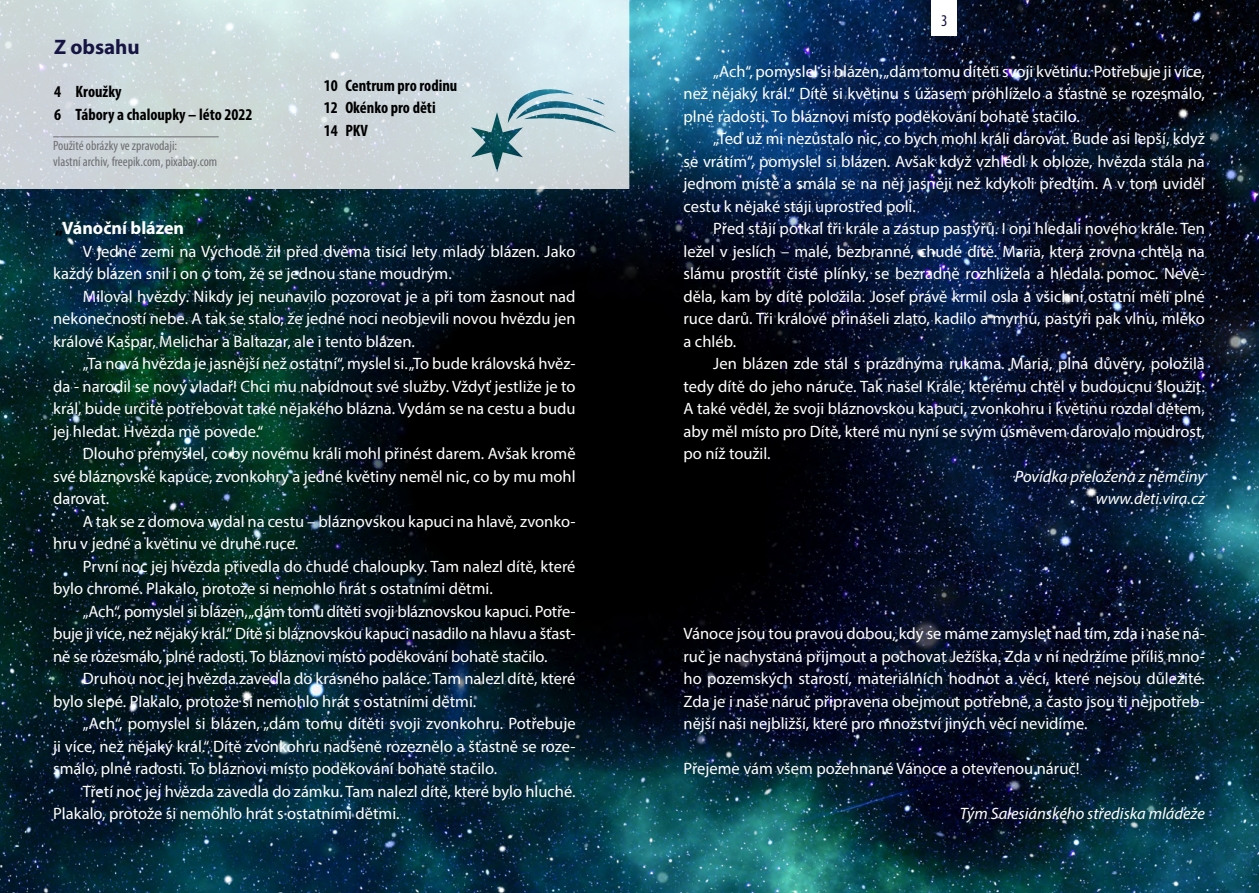
<style>
.page{position:relative;width:1259px;height:893px;background:#fff}
.page>*{position:absolute;margin:0;border:0;box-sizing:border-box;transform-origin:0 0}
.t1{font:700 21px "Myriad Pro";color:#161442}
.t2{font:700 18px "Myriad Pro";color:#fff}
.t3{font:16.5px/22.5px "Myriad Pro";color:#fff;text-align:justify}
.t4{font:700 condensed 16.5px/23px "Myriad Pro";color:#000}
.t5{font:italic 16.5px/22.5px "Myriad Pro";color:#fff;text-align:right}
.t6{font:condensed 16.5px "Myriad Pro";color:#161442}
.t7{font:condensed 13.5px/16.2px "Myriad Pro";color:#6d6e71}
.s1{color:#000}
</style>
<div class="page">
<img style="left:0;top:0;width:1259px;height:893px">
<div style="left:931px;top:0;width:26px;height:35px;background:#fff"></div>
<svg style="left:0;top:0;width:629px;height:189px;background:#cbd9dc"></svg>
<hr style="left:53px;top:137px;width:166px;height:1px;background:#6d6e71">
<p class="t1" style="left:54px;top:33px;width:87px">Z obsahu</p>
<p class="t4" style="left:54px;top:79px;width:200px">4 Kroužky<br>6 Tábory a chaloupky – léto 2022</p>
<p class="t4" style="left:324px;top:73px;width:135px">10 Centrum pro rodinu<br>12 Okénko pro děti<br>14 PKV</p>
<p class="t7" style="left:53px;top:137px;width:165px">Použité obrázky ve zpravodaji:<br>vlastní archiv, freepik.com, pixabay.com</p>
<p class="t2" style="left:55px;top:216px;width:131px"><span class="s1">„</span>Vánoční blázen</p>
<p class="t3" style="left:53px;top:239px;width:524px;text-indent:30px">V jedné zemi na Východě žil před dvěma tisíci lety mladý blázen. Jako každý blázen snil i on o tom, že se jednou stane moudrým.</p>
<p class="t3" style="left:53px;top:284px;width:524px;text-indent:30px">Miloval hvězdy. Nikdy jej neunavilo pozorovat je a při tom žasnout nad nekonečností nebe. A tak se stalo, že jedné noci neobjevili novou hvězdu jen králové Kašpar, Melichar a Baltazar, ale i tento blázen.</p>
<p class="t3" style="left:53px;top:352px;width:524px;text-indent:30px">„Ta nová hvězda je jasnější než ostatní“, myslel si. „To bude královská hvěz&shy;da - narodil se nový vladař! Chci mu nabídnout své služby. Vždyť jestliže je to král, bude určitě potřebovat také nějakého blázna. Vydám se na cestu a budu jej hledat. Hvězda mě povede.“</p>
<p class="t3" style="left:53px;top:442px;width:524px;text-indent:30px">Dlouho přemýšlel, co by novému králi mohl přinést darem. Avšak kromě své bláznovské kapuce, zvonkohry a jedné květiny neměl nic, co by mu mohl darovat.</p>
<p class="t3" style="left:53px;top:510px;width:524px;text-indent:30px">A tak se z domova vydal na cestu – bláznovskou kapuci na hlavě, zvonko&shy;hru v jedné a květinu ve druhé ruce.</p>
<p class="t3" style="left:53px;top:555px;width:524px;text-indent:30px">První noc jej hvězda přivedla do chudé chaloupky. Tam nalezl dítě, které bylo chromé. Plakalo, protože si nemohlo hrát s ostatními dětmi.</p>
<p class="t3" style="left:53px;top:600px;width:524px;text-indent:30px">„Ach“, pomyslel si blázen, „dám tomu dítěti svoji bláznovskou kapuci. Potře&shy;buje ji více, než nějaký král.“ Dítě si bláznovskou kapuci nasadilo na hlavu a šťast&shy;ně se rozesmálo, plné radosti. To bláznovi místo poděkování bohatě stačilo.</p>
<p class="t3" style="left:53px;top:667px;width:524px;text-indent:30px">Druhou noc jej hvězda zavedla do krásného paláce. Tam nalezl dítě, které bylo slepé. Plakalo, protože si nemohlo hrát s ostatními dětmi.</p>
<p class="t3" style="left:53px;top:712px;width:524px;text-indent:30px">„Ach“, pomyslel si blázen, „dám tomu dítěti svoji zvonkohru. Potřebuje ji více, než nějaký král.“ Dítě zvonkohru nadšeně rozeznělo a šťastně se roze&shy;smálo, plné radosti. To bláznovi místo poděkování bohatě stačilo.</p>
<p class="t3" style="left:53px;top:780px;width:524px;text-indent:30px">Třetí noc jej hvězda zavedla do zámku. Tam nalezl dítě, které bylo hluché.<br>Plakalo, protože si nemohlo hrát s ostatními dětmi.</p>
<p class="t6" style="left:941px;top:10px;width:8px">3</p>
<p class="t3" style="left:683px;top:59px;width:523px;text-indent:30px">„Ach“, pomyslel si blázen, „dám tomu dítěti svoji květinu. Potřebuje ji více, než nějaký král.“ Dítě si květinu s úžasem prohlíželo a šťastně se rozesmálo, plné radosti. To bláznovi místo poděkování bohatě stačilo.</p>
<p class="t3" style="left:683px;top:127px;width:523px;text-indent:30px">„Teď už mi nezůstalo nic, co bych mohl králi darovat. Bude asi lepší, když se vrátím“, pomyslel si blázen. Avšak když vzhlédl k obloze, hvězda stála na jednom místě a smála se na něj jasněji než kdykoli předtím. A v tom uviděl cestu k nějaké stáji uprostřed polí.</p>
<p class="t3" style="left:683px;top:217px;width:523px;text-indent:30px">Před stájí potkal tři krále a zástup pastýřů. I oni hledali nového krále. Ten ležel v jeslích – malé, bezbranné, chudé dítě. Maria, která zrovna chtěla na slámu prostřít čisté plínky, se bezradně rozhlížela a hledala pomoc. Nevě&shy;děla, kam by dítě položila. Josef právě krmil osla a všichni ostatní měli plné ruce darů. Tři králové přinášeli zlato, kadilo a myrhu, pastýři pak vlnu, mléko a chléb.</p>
<p class="t3" style="left:683px;top:352px;width:523px;text-indent:30px">Jen blázen zde stál s prázdnýma rukama. Maria, plná důvěry, položila tedy dítě do jeho náruče. Tak našel Krále, kterému chtěl v budoucnu sloužit.<br>A také věděl, že svoji bláznovskou kapuci, zvonkohru i květinu rozdal dětem, aby měl místo pro Dítě, které mu nyní se svým úsměvem darovalo moudrost, po níž toužil.</p>
<p class="t5" style="left:1015px;top:465px;width:191px">Povídka přeložena z němčiny www.deti.vira.cz</p>
<p class="t3" style="left:683px;top:622px;width:523px">Vánoce jsou tou pravou dobou, kdy se máme zamyslet nad tím, zda i naše ná&shy;ruč je nachystaná přijmout a pochovat Ježíška. Zda v ní nedržíme příliš mno&shy;ho pozemských starostí, materiálních hodnot a věcí, které nejsou důležité.<br>Zda je i naše náruč připravena obejmout potřebné, a často jsou ti nejpotřeb&shy;nější naši nejbližší, které pro množství jiných věcí nevidíme.</p>
<p class="t3" style="left:683px;top:757px;width:397px">Přejeme vám všem požehnané Vánoce a otevřenou náruč!</p>
<p class="t5" style="left:960px;top:802px;width:246px">Tým Salesiánského střediska mládeže</p>
</div>
